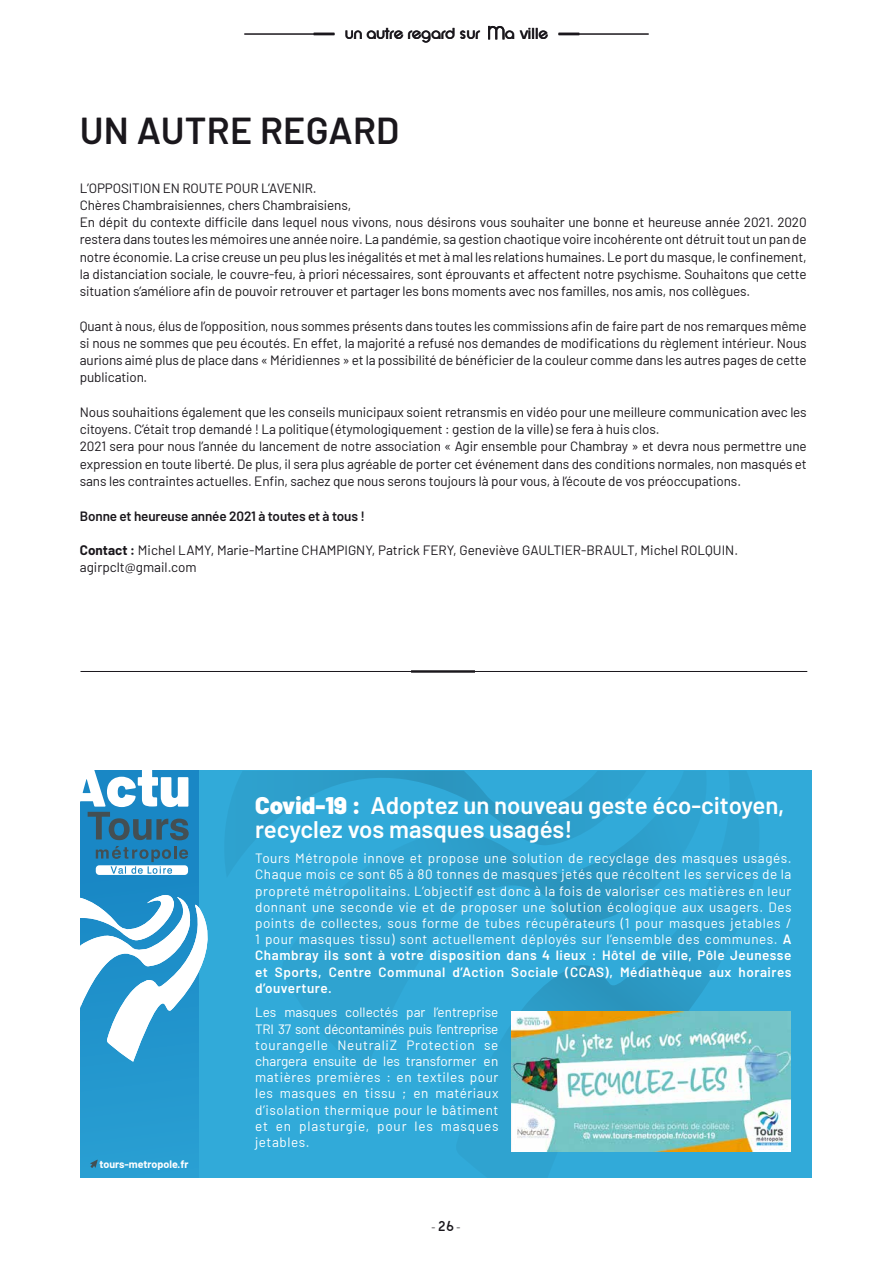
<style>
.page{position:relative;width:893px;height:1263px;background:#fff}
.page>*{position:absolute;margin:0;border:0;box-sizing:border-box;transform-origin:0 0}
.t1{font:600 37.5px "Barlow";letter-spacing:.005em;color:#1a171c}
.t2{font:600 24px/24px "Barlow";color:#fff}
.t3{font:700 16.5px "SF New Republic";letter-spacing:-.03em;color:#1a171c}
.t4{font:13.5px/17.2px "Barlow";letter-spacing:-.01em;color:#1a171c}
.t5{font:13.5px/16.2px "Barlow";letter-spacing:.04em;color:#fff;text-align:justify}
.t6{font:600 13.5px "Barlow";letter-spacing:-.01em;color:#1a171c}
.t7{font:700 10.65px "Barlow";color:#fff}
.t8{font:10.05px "Barlow";color:#1a171c}
.s1{font-weight:700}
.s2{font-weight:900}
.s3{font-weight:600}
.s4{font-family:"SF New Republic";font-weight:700;font-size:15px}
</style>
<div class="page">
<hr style="left:244px;top:34px;width:90px;height:1px;background:#1a171c">
<hr style="left:559px;top:34px;width:90px;height:1px;background:#1a171c">
<svg style="left:488px;top:26px;width:16px;height:13px"></svg>
<hr style="left:314px;top:33px;width:20px;height:2px;background:#1a171c">
<hr style="left:559px;top:33px;width:20px;height:2px;background:#1a171c">
<hr style="left:80px;top:671px;width:352px;height:1px;background:#1a171c">
<hr style="left:411px;top:670px;width:64px;height:3px;background:#1a171c">
<hr style="left:454px;top:671px;width:353px;height:1px;background:#1a171c">
<div style="left:81px;top:771px;width:731px;height:407px;background:#31aad9"></div>
<svg style="left:81px;top:771px;width:118px;height:407px;fill:#2599cf"></svg>
<svg style="left:511px;top:948px;width:280px;height:204px"></svg>
<svg style="left:437px;top:813px;width:269px;height:229px"></svg>
<svg style="left:216px;top:770px;width:430px;height:108px"></svg>
<svg style="left:96px;top:846px;width:92px;height:29px;background:#609fc2"></svg>
<svg style="left:81px;top:771px;width:108px;height:69px;background:#65a2c5"></svg>
<svg style="left:81px;top:895px;width:127px;height:167px;background:#75bcdf"></svg>
<svg style="left:90px;top:1159px;width:8px;height:9px"></svg>
<img style="left:511px;top:1011px;width:280px;height:140px">
<p class="t3" style="left:345px;top:25px;width:137px">un autre regard sur</p>
<p class="t3" style="left:505px;top:25px;width:45px">a ville</p>
<h1 class="t1" style="left:80px;top:103px;width:321px">UN AUTRE REGARD</h1>
<p class="t4" style="left:80px;top:178px;width:728px">L’OPPOSITION EN ROUTE POUR L’AVENIR.<br>Chères Chambraisiennes, chers Chambraisiens,<br>En dépit du contexte difficile dans lequel nous vivons, nous désirons vous souhaiter une bonne et heureuse année 2021. 2020 restera dans toutes les mémoires une année noire. La pandémie, sa gestion chaotique voire incohérente ont détruit tout un pan de notre économie. La crise creuse un peu plus les inégalités et met à mal les relations humaines. Le port du masque, le confinement, la distanciation sociale, le couvre-feu, à priori nécessaires, sont éprouvants et affectent notre psychisme. Souhaitons que cette situation s’améliore afin de pouvoir retrouver et partager les bons moments avec nos familles, nos amis, nos collègues.</p>
<p class="t4" style="left:80px;top:316px;width:728px;text-align:justify">Quant à nous, élus de l’opposition, nous sommes présents dans toutes les commissions afin de faire part de nos remarques même si nous ne sommes que peu écoutés. En effet, la majorité a refusé nos demandes de modifications du règlement intérieur. Nous aurions aimé plus de place dans « Méridiennes » et la possibilité de bénéficier de la couleur comme dans les autres pages de cette publication.</p>
<p class="t4" style="left:80px;top:402px;width:728px">Nous souhaitions également que les conseils municipaux soient retransmis en vidéo pour une meilleure communication avec les citoyens. C’était trop demandé ! La politique (étymologiquement : gestion de la ville) se fera à huis clos.<br>2021 sera pour nous l’année du lancement de notre association « Agir ensemble pour Chambray » et devra nous permettre une expression en toute liberté. De plus, il sera plus agréable de porter cet événement dans des conditions normales, non masqués et sans les contraintes actuelles. Enfin, sachez que nous serons toujours là pour vous, à l’écoute de vos préoccupations.</p>
<p class="t6" style="left:80px;top:506px;width:287px">Bonne et heureuse année 2021 à toutes et à tous !</p>
<p class="t4" style="left:80px;top:540px;width:660px"><span class="s1">Contact :</span> Michel LAMY, Marie-Martine CHAMPIGNY, Patrick FERY, Geneviève GAULTIER-BRAULT, Michel ROLQUIN. agirpclt@gmail.com</p>
<p class="t7" style="left:100px;top:1156px;width:91px">tours-metropole.fr</p>
<h2 class="t2" style="left:255px;top:792px;width:531px"><span class="s2">Covid-19 :</span> Adoptez un nouveau geste éco-citoyen, recyclez vos masques usagés!</h2>
<p class="t5" style="left:255px;top:849px;width:538px">Tours Métropole innove et propose une solution de recyclage des masques usagés.<br>Chaque mois ce sont 65 à 80 tonnes de masques jetés que récoltent les services de la propreté métropolitains. L’objectif est donc à la fois de valoriser ces matières en leur donnant une seconde vie et de proposer une solution écologique aux usagers. Des points de collectes, sous forme de tubes récupérateurs (1 pour masques jetables / 1 pour masques tissu) sont actuellement déployés sur l’ensemble des communes. <span class="s3">A Chambray ils sont à votre disposition dans 4 lieux : Hôtel de ville, Pôle Jeunesse et Sports, Centre Communal d’Action Sociale (CCAS), Médiathèque aux horaires d’ouverture.</span></p>
<p class="t5" style="left:255px;top:1003px;width:245px">Les masques collectés par l’entreprise TRI 37 sont décontaminés puis l’entreprise tourangelle NeutraliZ Protection se chargera ensuite de les transformer en matières premières : en textiles pour les masques en tissu ; en matériaux d’isolation thermique pour le bâtiment et en plasturgie, pour les masques jetables.</p>
<p class="t8" style="left:431px;top:1220px;width:31px">- <span class="s4">26</span> -</p>
</div>
